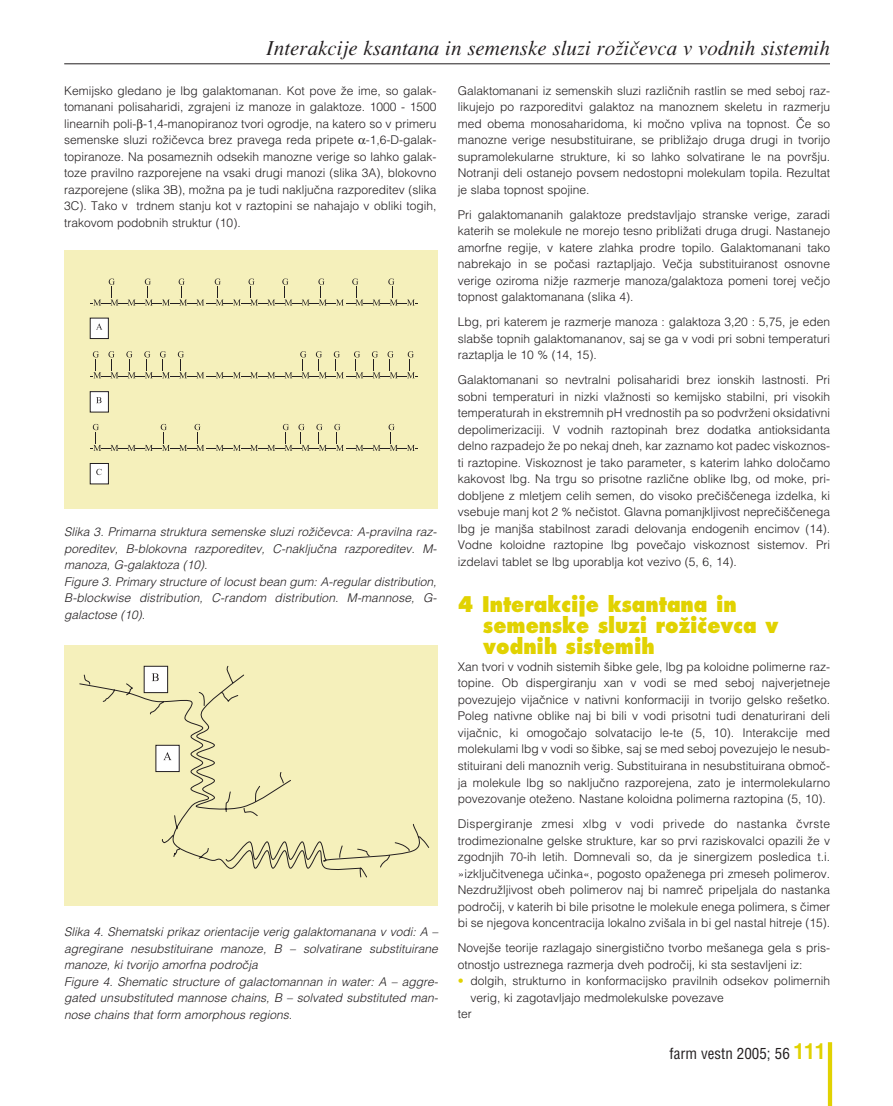
<style>
.page{position:relative;width:893px;height:1106px;background:#fff}
.page>*{position:absolute;margin:0;border:0;box-sizing:border-box;transform-origin:0 0}
.t1{font:21px/21px "Futura Extra Bold Yu";color:#e1d201;scale:.9 1}
.t2{font:21px "Times Italic Yu";color:#231f20}
.t3{font:15px "Helvetica Condensed Cond Yu";color:#231f20}
.t4{font:12px/16.5px "Helvetica Light Yu";color:#231f20;text-align:justify}
.t5{font:12px/16.5px "Helvetica Light Oblique Yu";color:#231f20}
.s1{color:#e1d201}
.s2{font-family:"Helvetica";font-weight:700;font-stretch:condensed;font-size:21px;color:#e1d201}
</style>
<div class="page">
<div style="left:827px;top:1042px;width:5px;height:63px;background:#e1d201"></div>
<hr style="left:64px;top:64px;width:766px;height:1px;background:#231f20">
<div style="left:64px;top:250px;width:373px;height:258px;background:#f5f0bb"></div>
<svg style="left:91px;top:278px;width:326px;height:27px"></svg>
<div style="left:90px;top:318px;width:18px;height:20px;background:#fff"></div>
<div style="left:90px;top:318px;width:19px;height:21px;border:1px solid #231f20"></div>
<svg style="left:96px;top:323px;width:6px;height:6px"></svg>
<svg style="left:91px;top:351px;width:326px;height:27px"></svg>
<div style="left:90px;top:391px;width:18px;height:21px;background:#fff"></div>
<div style="left:90px;top:391px;width:19px;height:21px;border:1px solid #231f20"></div>
<svg style="left:96px;top:397px;width:5px;height:6px"></svg>
<svg style="left:91px;top:424px;width:326px;height:27px"></svg>
<div style="left:90px;top:463px;width:18px;height:21px;background:#fff"></div>
<div style="left:90px;top:463px;width:19px;height:21px;border:1px solid #231f20"></div>
<svg style="left:96px;top:469px;width:6px;height:6px"></svg>
<div style="left:64px;top:645px;width:373px;height:261px;background:#f5f0bb"></div>
<svg style="left:79px;top:665px;width:350px;height:213px"></svg>
<div style="left:156px;top:745px;width:23px;height:26px;background:#fff"></div>
<div style="left:155px;top:745px;width:24px;height:27px;border:1px solid #231f20"></div>
<div style="left:144px;top:666px;width:24px;height:26px;background:#fff"></div>
<div style="left:144px;top:666px;width:24px;height:27px;border:1px solid #231f20"></div>
<svg style="left:152px;top:673px;width:7px;height:8px"></svg>
<svg style="left:163px;top:752px;width:8px;height:8px"></svg>
<h1 class="t2" style="left:267px;top:40px;width:564px">Interakcije ksantana in semenske sluzi roæiœevca v vodnih sistemih</h1>
<p class="t4" style="left:64px;top:84px;width:374px">Kemijsko gledano je lbg galaktomanan. Kot pove æe ime, so galak&shy;tomanani polisaharidi, zgrajeni iz manoze in galaktoze. 1000 - 1500 linearnih poli- -1,4-manopiranoz tvori ogrodje, na katero so v primeru semenske sluzi roæiœevca brez pravega reda pripete -1,6-D-galak&shy;topiranoze. Na posameznih odsekih manozne verige so lahko galak&shy;toze pravilno razporejene na vsaki drugi manozi (slika 3A), blokovno razporejene (slika 3B), moæna pa je tudi nakljuœna razporeditev (slika 3C). Tako v trdnem stanju kot v raztopini se nahajajo v obliki togih, trakovom podobnih struktur (10).</p>
<p class="t5" style="left:64px;top:525px;width:374px">Slika 3. Primarna struktura semenske sluzi roæiœevca: A-pravilna raz&shy;poreditev, B-blokovna razporeditev, C-nakljuœna razporeditev. M&shy;manoza, G-galaktoza (10).<br>Figure 3. Primary structure of locust bean gum: A-regular distribution, B-blockwise distribution, C-random distribution. M-mannose, G&shy;galactose (10).</p>
<p class="t5" style="left:64px;top:924px;width:375px">Slika 4. Shematski prikaz orientacije verig galaktomanana v vodi: A – agregirane nesubstituirane manoze, B – solvatirane substituirane manoze, ki tvorijo amorfna podroœja<br>Figure 4. Shematic structure of galactomannan in water: A – aggre&shy;gated unsubstituted mannose chains, B – solvated substituted man&shy;nose chains that form amorphous regions.</p>
<p class="t4" style="left:458px;top:84px;width:374px">Galaktomanani iz semenskih sluzi razliœnih rastlin se med seboj raz&shy;likujejo po razporeditvi galaktoz na manoznem skeletu in razmerju med obema monosaharidoma, ki moœno vpliva na topnost. Œe so manozne verige nesubstituirane, se pribliæajo druga drugi in tvorijo supramolekularne strukture, ki so lahko solvatirane le na povrøju.<br>Notranji deli ostanejo povsem nedostopni molekulam topila. Rezultat je slaba topnost spojine.</p>
<p class="t4" style="left:458px;top:208px;width:374px">Pri galaktomananih galaktoze predstavljajo stranske verige, zaradi katerih se molekule ne morejo tesno pribliæati druga drugi. Nastanejo amorfne regije, v katere zlahka prodre topilo. Galaktomanani tako nabrekajo in se poœasi raztapljajo. Veœja substituiranost osnovne verige oziroma niæje razmerje manoza/galaktoza pomeni torej veœjo topnost galaktomanana (slika 4).</p>
<p class="t4" style="left:458px;top:315px;width:374px">Lbg, pri katerem je razmerje manoza : galaktoza 3,20 : 5,75, je eden slabøe topnih galaktomananov, saj se ga v vodi pri sobni temperaturi raztaplja le 10 % (14, 15).</p>
<p class="t4" style="left:458px;top:373px;width:374px">Galaktomanani so nevtralni polisaharidi brez ionskih lastnosti. Pri sobni temperaturi in nizki vlaænosti so kemijsko stabilni, pri visokih temperaturah in ekstremnih pH vrednostih pa so podvræeni oksidativni depolimerizaciji. V vodnih raztopinah brez dodatka antioksidanta delno razpadejo æe po nekaj dneh, kar zaznamo kot padec viskoznos&shy;ti raztopine. Viskoznost je tako parameter, s katerim lahko doloœamo kakovost lbg. Na trgu so prisotne razliœne oblike lbg, od moke, pri&shy;dobljene z mletjem celih semen, do visoko preœiøœenega izdelka, ki vsebuje manj kot 2 % neœistot. Glavna pomanjkljivost nepreœiøœenega lbg je manjøa stabilnost zaradi delovanja endogenih encimov (14).<br>Vodne koloidne raztopine lbg poveœajo viskoznost sistemov. Pri izdelavi tablet se lbg uporablja kot vezivo (5, 6, 14).</p>
<h1 class="t1" style="left:483px;top:595px;width:329px;text-indent:-26px">4 Interakcije ksantana in semenske sluzi roæiœevca v vodnih sistemih</h1>
<p class="t4" style="left:458px;top:660px;width:374px">Xan tvori v vodnih sistemih øibke gele, lbg pa koloidne polimerne raz&shy;topine. Ob dispergiranju xan v vodi se med seboj najverjetneje povezujejo vijaœnice v nativni konformaciji in tvorijo gelsko reøetko.<br>Poleg nativne oblike naj bi bili v vodi prisotni tudi denaturirani deli vijaœnic, ki omogoœajo solvatacijo le-te (5, 10). Interakcije med molekulami lbg v vodi so øibke, saj se med seboj povezujejo le nesub&shy;stituirani deli manoznih verig. Substituirana in nesubstituirana obmoœ&shy;ja molekule lbg so nakljuœno razporejena, zato je intermolekularno povezovanje oteæeno. Nastane koloidna polimerna raztopina (5, 10).</p>
<p class="t4" style="left:458px;top:817px;width:374px">Dispergiranje zmesi xlbg v vodi privede do nastanka œvrste trodimezionalne gelske strukture, kar so prvi raziskovalci opazili æe v zgodnjih 70-ih letih. Domnevali so, da je sinergizem posledica t.i. »izkljuœitvenega uœinka«, pogosto opaæenega pri zmeseh polimerov.<br>Nezdruæljivost obeh polimerov naj bi namreœ pripeljala do nastanka podroœij, v katerih bi bile prisotne le molekule enega polimera, s œimer bi se njegova koncentracija lokalno zviøala in bi gel nastal hitreje (15).</p>
<p class="t4" style="left:458px;top:941px;width:374px">Novejøe teorije razlagajo sinergistiœno tvorbo meøanega gela s pris&shy;otnostjo ustreznega razmerja dveh podroœij, ki sta sestavljeni iz:</p>
<p class="t4" style="left:458px;top:974px;width:374px"><span class="s1">•</span> dolgih, strukturno in konformacijsko pravilnih odsekov polimernih</p>
<p class="t4" style="left:470px;top:990px;width:255px">verig, ki zagotavljajo medmolekulske povezave</p>
<p class="t4" style="left:458px;top:1007px;width:15px">ter</p>
<p class="t3" style="left:669px;top:1048px;width:158px">farm vestn 2005; 56 <span class="s2">111</span></p>
</div>
